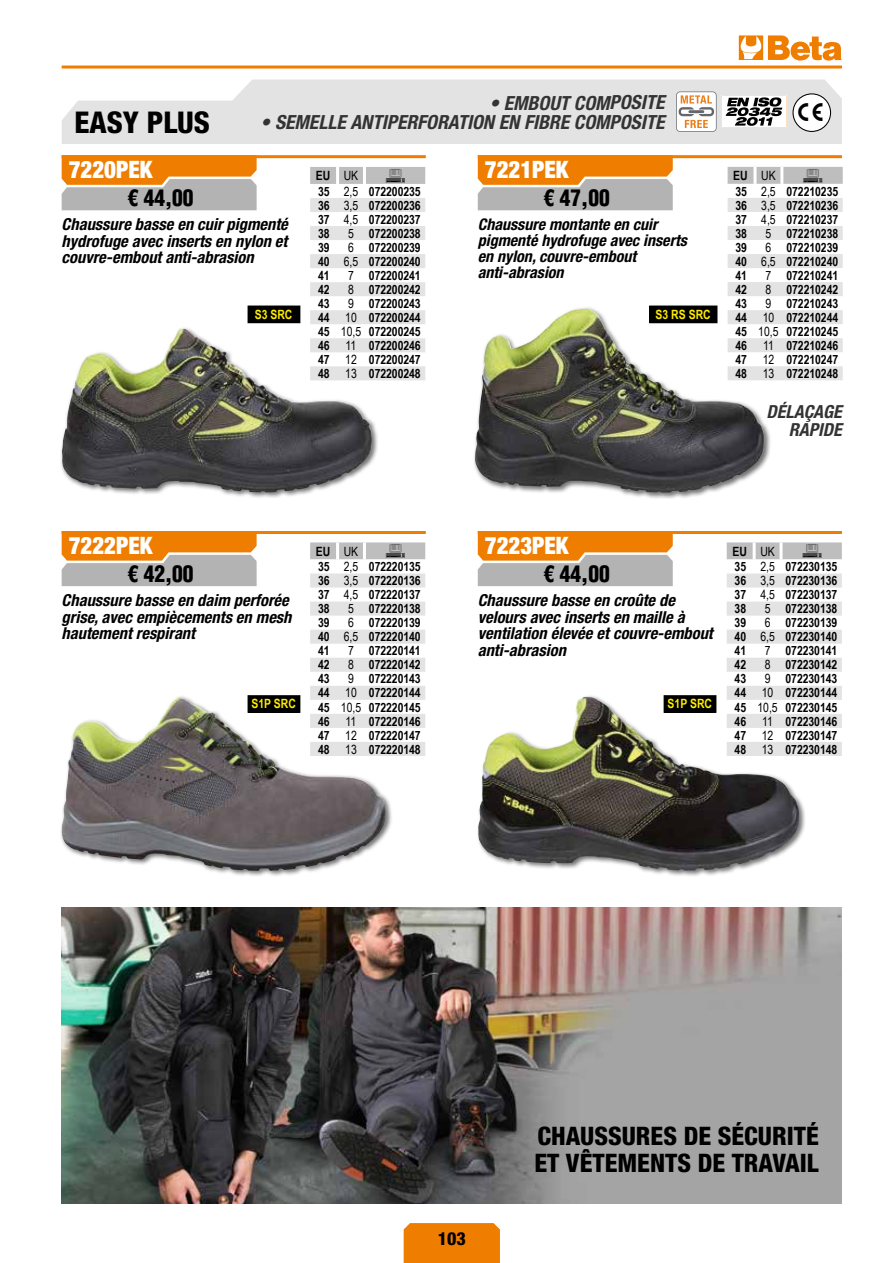
<style>
.page{position:relative;width:893px;height:1263px;background:#fff}
.page>*{position:absolute;margin:0;border:0;box-sizing:border-box;transform-origin:0 0}
.t1{font:800 condensed 30px "Helvetica Neue LT Std";color:#000}
.t2{font:800 condensed 25.5px/27px "Helvetica Neue LT Std";color:#000}
.t3{font:900 condensed 24px "Helvetica Neue LT Std";color:#fff;scale:.95 1}
.t4{font:900 condensed 22.5px "Helvetica LT Std";color:#000;scale:.95 1}
.t5{font:italic 700 condensed 19.5px "Helvetica Neue LT Std";color:#333}
.t6{font:italic 700 condensed 18px/18px "Helvetica Neue LT Std";color:#333;text-align:right}
.t7{font:800 condensed 18px "Helvetica Neue LT Std";color:#000}
.t8{font:italic 700 condensed 16.5px/16.5px "Helvetica Neue LT Std";color:#000}
.t9{font:italic 700 condensed 16.05px/16px "Helvetica Neue LT Std";color:#000}
.t10{font:700 12.75px/14.1px "Arial Beta Narrow";letter-spacing:-.005em;color:#000;text-align:justify}
.t11{font:700 12.75px "Arial Beta Narrow";color:#ffed00}
.s1{font-weight:400}
</style>
<div class="page">
<hr style="left:62px;top:66px;width:780px;height:3px;background:#ef7d00">
<svg style="left:739px;top:35px;width:103px;height:26px"></svg>
<div style="left:404px;top:1223px;width:96px;height:40px;background:#ef7d00"></div>
<hr style="left:62px;top:155px;width:364px;height:3px;background:#ef7d00">
<hr style="left:62px;top:531px;width:364px;height:3px;background:#ef7d00">
<hr style="left:478px;top:155px;width:364px;height:3px;background:#ef7d00">
<hr style="left:478px;top:531px;width:364px;height:3px;background:#ef7d00">
<svg style="left:62px;top:79px;width:780px;height:65px;background:#e5e5e5"></svg>
<svg style="left:676px;top:91px;width:111px;height:41px"></svg>
<div style="left:793px;top:94px;width:37px;height:37px;background:#fff;border-radius:50%"></div>
<div style="left:792px;top:93px;width:39px;height:39px;border:1px solid #000;border-radius:50%"></div>
<div style="left:60px;top:326px;width:319px;height:173px;background:#000;opacity:.55"></div>
<img style="left:62px;top:330px;width:244px;height:162px">
<div style="left:473px;top:306px;width:298px;height:193px;background:#000;opacity:.55"></div>
<img style="left:475px;top:308px;width:269px;height:185px">
<div style="left:248px;top:306px;width:52px;height:17px;background:#000"></div>
<div style="left:60px;top:695px;width:333px;height:183px;background:#000;opacity:.55"></div>
<img style="left:61px;top:697px;width:327px;height:174px">
<div style="left:476px;top:694px;width:330px;height:184px;background:#000;opacity:.55"></div>
<img style="left:478px;top:697px;width:228px;height:174px">
<div style="left:248px;top:696px;width:52px;height:16px;background:#000"></div>
<div style="left:248px;top:695px;width:52px;height:18px;border:1px solid #000"></div>
<div style="left:664px;top:696px;width:52px;height:16px;background:#000"></div>
<div style="left:664px;top:695px;width:52px;height:18px;border:1px solid #000"></div>
<img style="left:62px;top:908px;width:780px;height:296px">
<svg style="left:62px;top:155px;width:195px;height:55px;background:#d39d63"></svg>
<svg style="left:62px;top:534px;width:195px;height:52px;background:#d19f69"></svg>
<svg style="left:478px;top:155px;width:195px;height:55px;background:#d39d63"></svg>
<svg style="left:478px;top:534px;width:195px;height:52px;background:#d19f69"></svg>
<svg style="left:310px;top:167px;width:115px;height:213px"></svg>
<svg style="left:728px;top:167px;width:115px;height:213px"></svg>
<svg style="left:310px;top:542px;width:115px;height:214px"></svg>
<svg style="left:727px;top:542px;width:115px;height:214px"></svg>
<h3 class="t5" style="left:489px;top:91px;width:177px">• EMBOUT COMPOSITE</h3>
<h1 class="t1" style="left:74px;top:104px;width:137px">EASY PLUS</h1>
<h3 class="t5" style="left:261px;top:110px;width:405px">• SEMELLE ANTIPERFORATION EN FIBRE COMPOSITE</h3>
<h3 class="t3" style="left:69px;top:155px;width:90px">7220PEK</h3>
<h3 class="t4" style="left:128px;top:184px;width:71px">€ 44,00</h3>
<p class="t8" style="left:62px;top:217px;width:228px;text-align:justify">Chaussure basse en cuir pigmenté hydrofuge avec inserts en nylon et couvre-embout anti-abrasion</p>
<p class="t10" style="left:316px;top:167px;width:106px;line-height:15.5px">EU <span class="s1">UK<br></span>35 <span class="s1">2,5</span> 072200235</p>
<p class="t10" style="left:318px;top:197px;width:104px">36 <span class="s1">3,5</span> 072200236<br>37 <span class="s1">4,5</span> 072200237<br>38</p>
<p class="t10" style="left:348px;top:226px;width:74px"><span class="s1">5</span> 072200238</p>
<p class="t10" style="left:318px;top:240px;width:104px;text-indent:30px"><span class="s1">6</span> 072200239<br>40 <span class="s1">6,5</span> 072200240<br>41</p>
<p class="t10" style="left:318px;top:240px;width:13px">39</p>
<p class="t10" style="left:348px;top:268px;width:74px"><span class="s1">7</span> 072200241</p>
<h3 class="t3" style="left:485px;top:155px;width:90px">7221PEK</h3>
<h3 class="t4" style="left:544px;top:184px;width:71px">€ 47,00</h3>
<p class="t9" style="left:478px;top:217px;width:211px">Chaussure montante en cuir pigmenté hydrofuge avec inserts en nylon, couvre-embout anti-abrasion</p>
<p class="t10" style="left:318px;top:282px;width:13px">42</p>
<p class="t10" style="left:348px;top:282px;width:74px"><span class="s1">8</span> 072200242</p>
<p class="t10" style="left:318px;top:296px;width:13px">43</p>
<p class="t10" style="left:318px;top:296px;width:104px;text-indent:30px"><span class="s1">9</span> 072200243<br>44 <span class="s1">10</span> 072200244<br>45 <span class="s1">10,5</span> 072200245<br>46 <span class="s1">11</span> 072200246<br>47 <span class="s1">12</span> 072200247<br>48 <span class="s1">13</span> 072200248</p>
<p class="t11" style="left:255px;top:305px;width:39px">S3 SRC</p>
<p class="t11" style="left:656px;top:305px;width:57px">S3 RS SRC</p>
<p class="t10" style="left:733px;top:167px;width:106px;line-height:15.5px">EU <span class="s1">UK<br></span>35 <span class="s1">2,5</span> 072210235</p>
<p class="t10" style="left:735px;top:197px;width:104px">36 <span class="s1">3,5</span> 072210236<br>37 <span class="s1">4,5</span> 072210237<br>38</p>
<p class="t10" style="left:766px;top:225px;width:74px"><span class="s1">5</span> 072210238</p>
<p class="t10" style="left:735px;top:240px;width:104px;text-indent:30px"><span class="s1">6</span> 072210239<br>40 <span class="s1">6,5</span> 072210240<br>41</p>
<p class="t10" style="left:735px;top:240px;width:13px">39</p>
<p class="t10" style="left:766px;top:268px;width:74px"><span class="s1">7</span> 072210241</p>
<p class="t10" style="left:735px;top:282px;width:13px">42</p>
<p class="t10" style="left:766px;top:282px;width:74px"><span class="s1">8</span> 072210242</p>
<p class="t10" style="left:735px;top:296px;width:13px">43</p>
<p class="t10" style="left:735px;top:296px;width:104px;text-indent:30px"><span class="s1">9</span> 072210243<br>44 <span class="s1">10</span> 072210244<br>45 <span class="s1">10,5</span> 072210245<br>46 <span class="s1">11</span> 072210246<br>47 <span class="s1">12</span> 072210247<br>48 <span class="s1">13</span> 072210248</p>
<h3 class="t6" style="left:766px;top:403px;width:77px">DÉLAÇAGE<br>RAPIDE</h3>
<h3 class="t3" style="left:69px;top:530px;width:90px">7222PEK</h3>
<h3 class="t4" style="left:128px;top:559px;width:71px">€ 42,00</h3>
<p class="t8" style="left:62px;top:592px;width:231px">Chaussure basse en daim perforée grise, avec empiècements en mesh hautement respirant</p>
<p class="t10" style="left:316px;top:543px;width:106px;line-height:15.5px">EU <span class="s1">UK<br></span>35 <span class="s1">2,5</span> 072220135</p>
<p class="t10" style="left:318px;top:573px;width:104px">36 <span class="s1">3,5</span> 072220136<br>37 <span class="s1">4,5</span> 072220137<br>38</p>
<p class="t10" style="left:348px;top:601px;width:74px"><span class="s1">5</span> 072220138</p>
<p class="t10" style="left:318px;top:615px;width:104px;text-indent:30px"><span class="s1">6</span> 072220139<br>40 <span class="s1">6,5</span> 072220140<br>41</p>
<p class="t10" style="left:318px;top:615px;width:13px">39</p>
<p class="t10" style="left:348px;top:643px;width:74px"><span class="s1">7</span> 072220141</p>
<h3 class="t3" style="left:485px;top:530px;width:90px">7223PEK</h3>
<h3 class="t4" style="left:544px;top:559px;width:71px">€ 44,00</h3>
<p class="t8" style="left:478px;top:592px;width:237px">Chaussure basse en croûte de velours avec inserts en maille à ventilation élevée et couvre-embout anti-abrasion</p>
<p class="t10" style="left:318px;top:657px;width:13px">42</p>
<p class="t10" style="left:348px;top:657px;width:74px"><span class="s1">8</span> 072220142</p>
<p class="t10" style="left:318px;top:671px;width:13px">43</p>
<p class="t10" style="left:318px;top:671px;width:104px;text-indent:30px"><span class="s1">9</span> 072220143<br>44 <span class="s1">10</span> 072220144<br>45 <span class="s1">10,5</span> 072220145<br>46 <span class="s1">11</span> 072220146<br>47 <span class="s1">12</span> 072220147<br>48 <span class="s1">13</span> 072220148</p>
<p class="t11" style="left:251px;top:694px;width:46px">S1P SRC</p>
<p class="t11" style="left:668px;top:694px;width:46px">S1P SRC</p>
<p class="t10" style="left:732px;top:543px;width:106px;line-height:15.5px">EU <span class="s1">UK<br></span>35 <span class="s1">2,5</span> 072230135</p>
<p class="t10" style="left:735px;top:573px;width:104px">36 <span class="s1">3,5</span> 072230136<br>37 <span class="s1">4,5</span> 072230137<br>38</p>
<p class="t10" style="left:765px;top:601px;width:74px"><span class="s1">5</span> 072230138</p>
<p class="t10" style="left:735px;top:615px;width:104px;text-indent:30px"><span class="s1">6</span> 072230139<br>40 <span class="s1">6,5</span> 072230140<br>41</p>
<p class="t10" style="left:735px;top:615px;width:13px">39</p>
<p class="t10" style="left:765px;top:643px;width:74px"><span class="s1">7</span> 072230141</p>
<p class="t10" style="left:735px;top:657px;width:13px">42</p>
<p class="t10" style="left:765px;top:657px;width:74px"><span class="s1">8</span> 072230142</p>
<p class="t10" style="left:735px;top:671px;width:13px">43</p>
<p class="t10" style="left:735px;top:671px;width:104px;text-indent:30px"><span class="s1">9</span> 072230143<br>44 <span class="s1">10</span> 072230144<br>45 <span class="s1">10,5</span> 072230145<br>46 <span class="s1">11</span> 072230146<br>47 <span class="s1">12</span> 072230147<br>48 <span class="s1">13</span> 072230148</p>
<h3 class="t7" style="left:438px;top:1228px;width:30px">103</h3>
<h2 class="t2" style="left:534px;top:1122px;width:286px">CHAUSSURES DE SÉCURITÉ<br>ET VÊTEMENTS DE TRAVAIL</h2>
</div>
